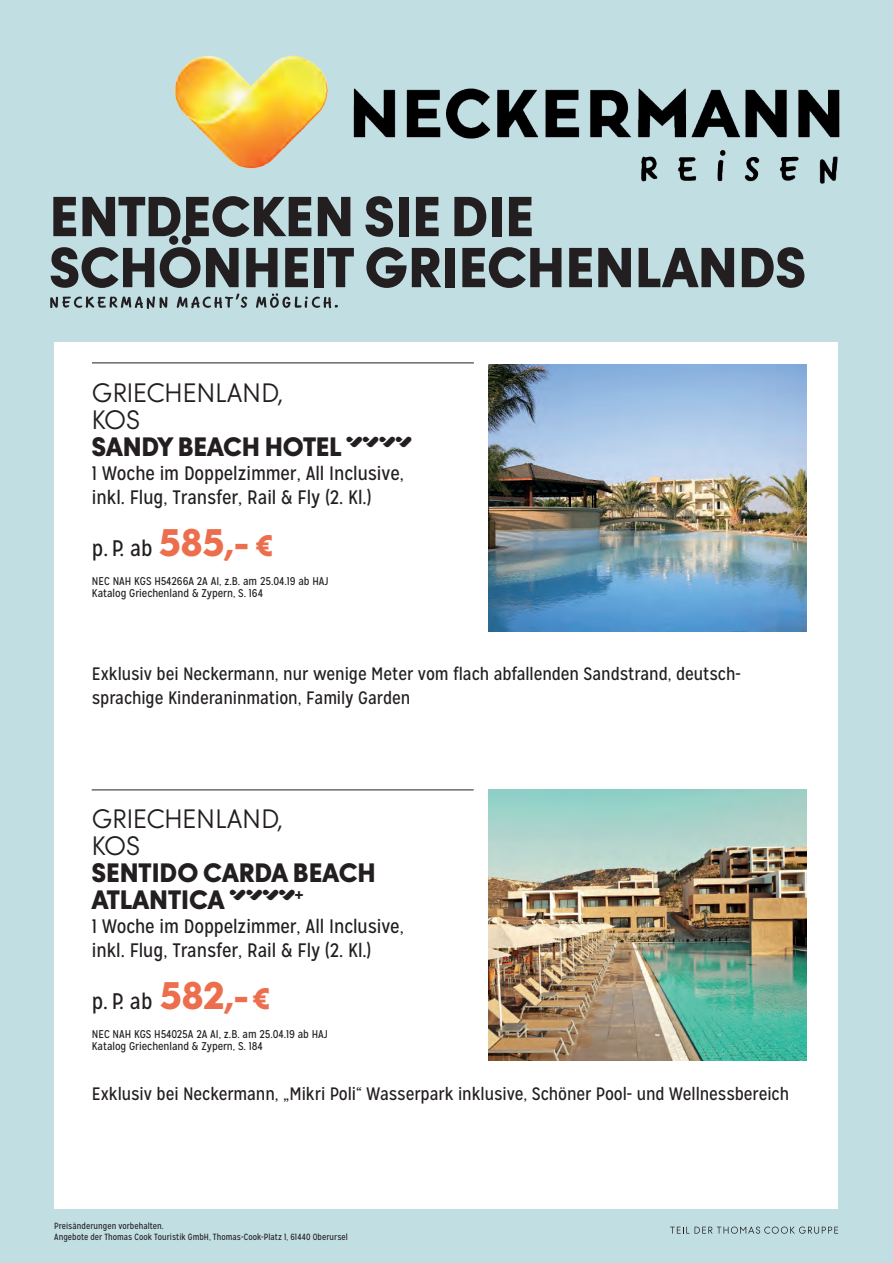
<style>
.page{position:relative;width:893px;height:1263px;background:#c1dee3}
.page>*{position:absolute;margin:0;border:0;box-sizing:border-box;transform-origin:0 0}
.t1{font:900 57px/51px "Thomas Headline";letter-spacing:.005em;color:#231f20}
.t2{font:300 27px/27px "Thomas Headline";color:#231f20}
.t3{font:900 27px/27px "Thomas Headline";color:#231f20}
.t4{font:22.5px "Mission Gothic";color:#231f20}
.t5{font:19.5px/24px "Mission Gothic";letter-spacing:-.005em;color:#231f20}
.t6{font:18px/24px "Mission Gothic";letter-spacing:-.005em;color:#231f20}
.t7{font:11.25px/12px "Mission Gothic";letter-spacing:-.005em;color:#231f20}
.t8{font:9px/10.8px "Mission Gothic";letter-spacing:.01em;color:#231f20}
.s1{font-weight:900}
.s2{font-family:"Thomas Headline";font-weight:900;font-size:39px;color:#ec6e4c}
.s3{font-family:"Thomas Headline";font-weight:900;font-size:30px;color:#ec6e4c}
</style>
<div class="page">
<div style="left:54px;top:342px;width:784px;height:867px;background:#fff"></div>
<svg style="left:670px;top:1226px;width:168px;height:8px"></svg>
<img style="left:174px;top:55px;width:666px;height:129px">
<svg style="left:50px;top:296px;width:117px;height:13px"></svg>
<svg style="left:177px;top:293px;width:70px;height:15px"></svg>
<svg style="left:256px;top:293px;width:82px;height:15px"></svg>
<hr style="left:92px;top:362px;width:382px;height:1px;background:#231f20">
<img style="left:488px;top:789px;width:318px;height:271px">
<hr style="left:92px;top:789px;width:382px;height:1px;background:#231f20">
<img style="left:489px;top:364px;width:317px;height:268px">
<h1 class="t1" style="left:50px;top:191px;width:758px">ENTDECKEN SIE DIE<br>SCHÖNHEIT GRIECHENLANDS</h1>
<h2 class="t2" style="left:92px;top:379px;width:322px">GRIECHENLAND,<br>KOS<br><span class="s1">SANDY BEACH HOTEL</span> <sup>aaaa</sup></h2>
<p class="t5" style="left:92px;top:461px;width:313px">1 Woche im Doppelzimmer, All Inclusive, inkl. Flug, Transfer, Rail &amp; Fly (2. Kl.)</p>
<p class="t4" style="left:92px;top:535px;width:182px">p. P. ab <span class="s2">585,-</span> <span class="s3">€</span></p>
<p class="t7" style="left:92px;top:575px;width:238px">NEC NAH KGS H54266A 2A AI, z.B. am 25.04.19 ab HAJ<br>Katalog Griechenland &amp; Zypern, S. 164</p>
<p class="t6" style="left:92px;top:662px;width:650px">Exklusiv bei Neckermann, nur wenige Meter vom flach abfallenden Sandstrand, deutsch&shy;sprachige Kinderaninmation, Family Garden</p>
<h2 class="t2" style="left:92px;top:805px;width:193px">GRIECHENLAND,<br>KOS</h2>
<h2 class="t3" style="left:92px;top:859px;width:285px">SENTIDO CARDA BEACH<br>ATLANTICA <sup>aaaa+</sup></h2>
<p class="t5" style="left:92px;top:914px;width:313px">1 Woche im Doppelzimmer, All Inclusive, inkl. Flug, Transfer, Rail &amp; Fly (2. Kl.)</p>
<p class="t4" style="left:92px;top:988px;width:180px">p. P. ab <span class="s2">582,-</span> <span class="s3">€</span></p>
<p class="t7" style="left:92px;top:1028px;width:238px">NEC NAH KGS H54025A 2A AI, z.B. am 25.04.19 ab HAJ<br>Katalog Griechenland &amp; Zypern, S. 184</p>
<p class="t6" style="left:92px;top:1082px;width:699px">Exklusiv bei Neckermann, „Mikri Poli“ Wasserpark inklusive, Schöner Pool- und Wellnessbereich</p>
<p class="t8" style="left:54px;top:1220px;width:295px">Preisänderungen vorbehalten.<br>Angebote der Thomas Cook Touristik GmbH, Thomas-Cook-Platz 1, 61440 Oberursel</p>
</div>
